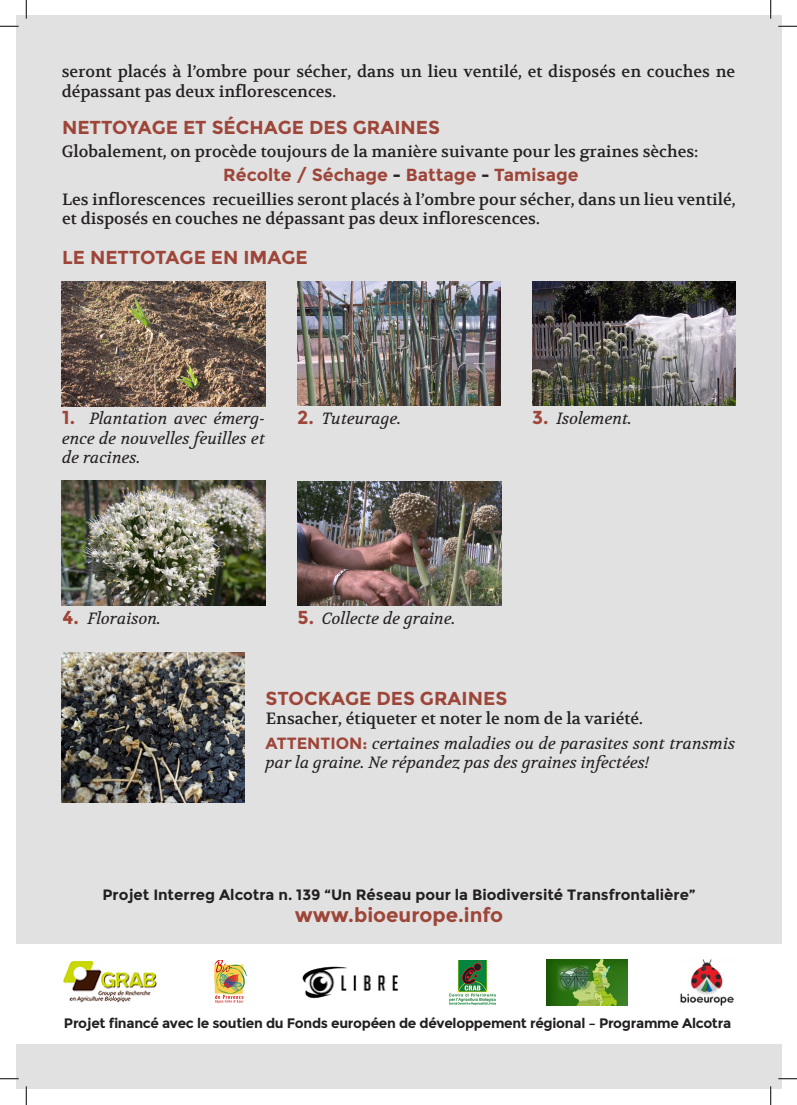
<style>
.page{position:relative;width:797px;height:1105px;background:#fff}
.page>*{position:absolute;margin:0;border:0;box-sizing:border-box;transform-origin:0 0}
.t1{font:700 20px "Montserrat";color:#9d4538}
.t2{font:700 18.75px "Montserrat";color:#9d4538}
.t3{font:700 17.5px "Montserrat";color:#9d4538}
.t4{font:16.25px/19.5px "Volkhov";color:#231f20}
.t5{font:italic 16.25px/19.5px "Volkhov";color:#231f20}
.t6{font:700 15px "Montserrat";color:#231f20}
.t7{font:700 13.75px "Montserrat";letter-spacing:-.02em;color:#231f20}
.s1{color:#231f20}
.s2{font-family:"Montserrat";font-weight:700;font-style:normal;font-size:18.75px;color:#9d4538}
.s3{font-family:"Montserrat";font-weight:700;font-style:normal;color:#9d4538}
</style>
<div class="page">
<div style="left:16px;top:16px;width:765px;height:1073px;background:#e1e1e1"></div>
<div style="left:16px;top:944px;width:765px;height:99px;background:#fff"></div>
<img style="left:63px;top:961px;width:94px;height:42px">
<img style="left:214px;top:961px;width:33px;height:43px">
<img style="left:302px;top:966px;width:96px;height:33px">
<img style="left:680px;top:960px;width:54px;height:45px">
<img style="left:449px;top:961px;width:46px;height:44px">
<img style="left:546px;top:960px;width:81px;height:45px">
<img style="left:62px;top:652px;width:182px;height:151px">
<img style="left:62px;top:281px;width:203px;height:125px">
<img style="left:298px;top:281px;width:202px;height:125px">
<img style="left:532px;top:281px;width:203px;height:125px">
<img style="left:62px;top:481px;width:203px;height:125px">
<img style="left:298px;top:482px;width:203px;height:124px">
<svg style="left:0;top:25px;width:19px;height:2px"></svg>
<svg style="left:778px;top:25px;width:19px;height:2px"></svg>
<svg style="left:0;top:1078px;width:19px;height:1px"></svg>
<svg style="left:778px;top:1078px;width:19px;height:1px"></svg>
<svg style="left:25px;top:0;width:2px;height:19px"></svg>
<svg style="left:25px;top:1086px;width:2px;height:19px"></svg>
<svg style="left:770px;top:0;width:1px;height:19px"></svg>
<svg style="left:770px;top:1086px;width:1px;height:19px"></svg>
<p class="t4" style="left:62px;top:62px;width:675px">seront placés à l’ombre pour sécher, dans un lieu ventilé, et disposés en couches ne dépassant pas deux inflorescences.</p>
<p class="t2" style="left:62px;top:117px;width:379px">NETTOYAGE ET SÉCHAGE DES GRAINES</p>
<p class="t4" style="left:62px;top:142px;width:638px">Globalement, on procède toujours de la manière suivante pour les graines sèches:</p>
<p class="t4" style="left:62px;top:190px;width:675px">Les inflorescences recueillies seront placés à l’ombre pour sécher, dans un lieu ventilé, et disposés en couches ne dépassant pas deux inflorescences.</p>
<p class="t3" style="left:223px;top:165px;width:357px">Récolte / Séchage <span class="s1">-</span> Battage <span class="s1">-</span> Tamisage</p>
<p class="t2" style="left:62px;top:246px;width:247px">LE NETTOTAGE EN IMAGE</p>
<p class="t5" style="left:62px;top:409px;width:204px;text-align:justify"><span class="s2">1.</span> Plantation avec émerg&shy;ence de nouvelles feuilles et de racines.</p>
<p class="t5" style="left:297px;top:409px;width:106px"><span class="s2">2.</span> Tuteurage.</p>
<p class="t5" style="left:532px;top:409px;width:101px"><span class="s2">3.</span> Isolement.</p>
<p class="t5" style="left:63px;top:609px;width:100px"><span class="s2">4.</span> Floraison.</p>
<p class="t5" style="left:297px;top:609px;width:159px"><span class="s2">5.</span> Collecte de graine.</p>
<p class="t2" style="left:265px;top:687px;width:243px">STOCKAGE DES GRAINES</p>
<p class="t4" style="left:266px;top:709px;width:379px">Ensacher, étiqueter et noter le nom de la variété.</p>
<p class="t5" style="left:265px;top:734px;width:471px"><span class="s3">ATTENTION:</span> certaines maladies ou de parasites sont transmis par la graine. Ne répandez pas des graines infectées!</p>
<p class="t6" style="left:102px;top:885px;width:594px">Projet Interreg Alcotra n. 139 “Un Réseau pour la Biodiversité Transfrontalière”</p>
<p class="t1" style="left:295px;top:903px;width:210px">www.bioeurope.info</p>
<p class="t7" style="left:64px;top:1015px;width:668px">Projet financé avec le soutien du Fonds européen de développement régional – Programme Alcotra</p>
</div>
